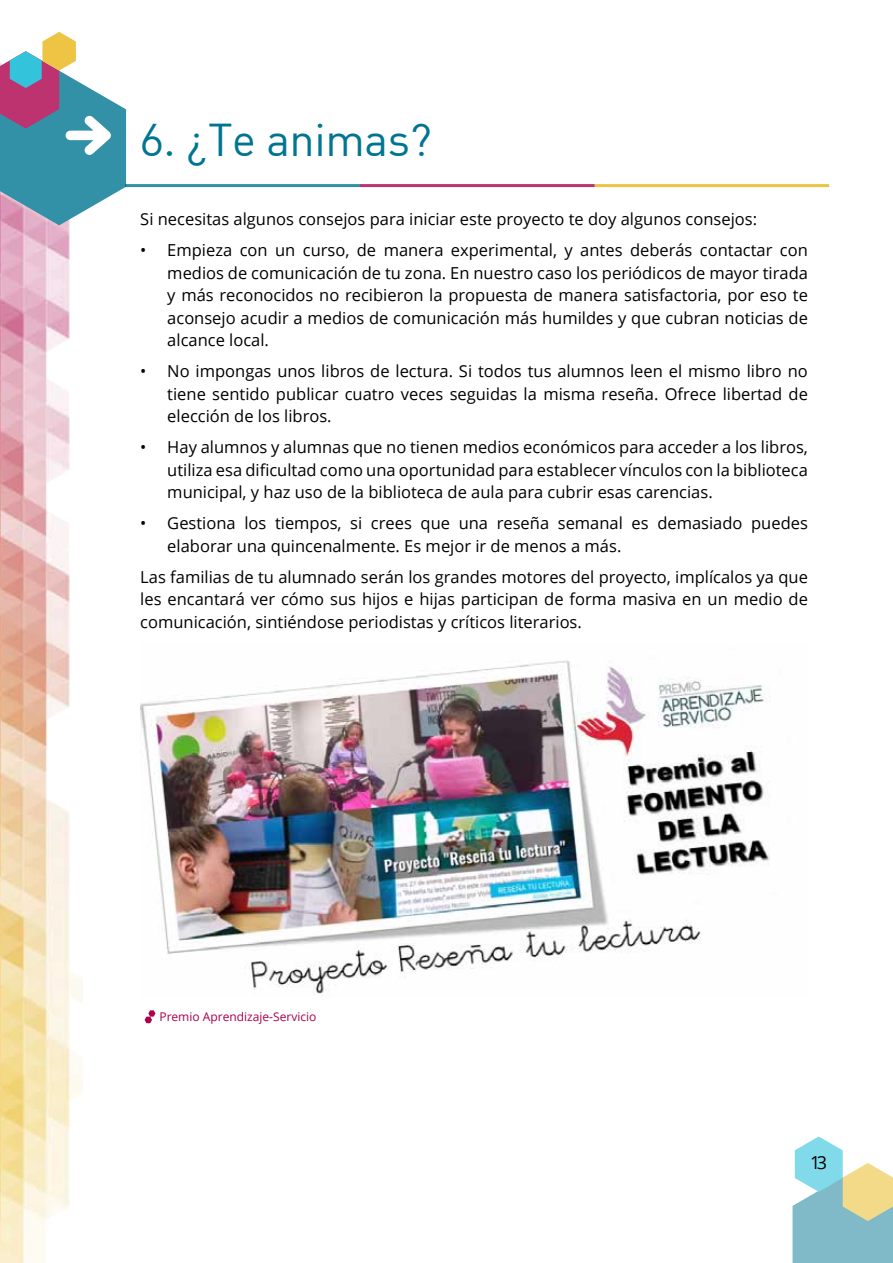
<style>
.page{position:relative;width:893px;height:1263px;background:#fff}
.page>*{position:absolute;margin:0;border:0;box-sizing:border-box;transform-origin:0 0}
.t1{font:45px "DIN Regular Alternate";letter-spacing:-.01em;color:#007591}
.t2{font:18px "Open Sans";color:#000}
.t3{font:16.5px/22.5px "Open Sans";color:#000;text-align:justify}
.t4{font:12px "Open Sans";color:#ab004d}
</style>
<div class="page">
<img style="left:0;top:225px;width:83px;height:1038px">
<hr style="left:125px;top:184px;width:235px;height:3px;background:#03758f">
<hr style="left:360px;top:184px;width:235px;height:3px;background:#ab004d">
<hr style="left:595px;top:184px;width:234px;height:3px;background:#e8b514">
<svg style="left:792px;top:1136px;width:101px;height:127px"></svg>
<svg style="left:0;top:32px;width:126px;height:193px"></svg>
<svg style="left:145px;top:1010px;width:10px;height:13px"></svg>
<img style="left:140px;top:660px;width:630px;height:336px">
<h1 class="t1" style="left:140px;top:111px;width:293px">6. ¿Te animas?</h1>
<p class="t3" style="left:140px;top:208px;width:618px">Si necesitas algunos consejos para iniciar este proyecto te doy algunos consejos:</p>
<p class="t3" style="left:167px;top:239px;width:642px;text-indent:-27px">• Empieza con un curso, de manera experimental, y antes deberás contactar con medios de comunicación de tu zona. En nuestro caso los periódicos de mayor tirada y más reconocidos no recibieron la propuesta de manera satisfactoria, por eso te aconsejo acudir a medios de comunicación más humildes y que cubran noticias de alcance local.</p>
<p class="t3" style="left:167px;top:360px;width:642px;text-indent:-27px">• No impongas unos libros de lectura. Si todos tus alumnos leen el mismo libro no tiene sentido publicar cuatro veces seguidas la misma reseña. Ofrece libertad de elección de los libros.</p>
<p class="t3" style="left:167px;top:436px;width:642px;text-indent:-27px">• Hay alumnos y alumnas que no tienen medios económicos para acceder a los libros, utiliza esa dificultad como una oportunidad para establecer vínculos con la biblioteca municipal, y haz uso de la biblioteca de aula para cubrir esas carencias.</p>
<p class="t3" style="left:167px;top:512px;width:642px;text-indent:-27px">• Gestiona los tiempos, si crees que una reseña semanal es demasiado puedes elaborar una quincenalmente. Es mejor ir de menos a más.</p>
<p class="t3" style="left:140px;top:565px;width:669px">Las familias de tu alumnado serán los grandes motores del proyecto, implícalos ya que les encantará ver cómo sus hijos e hijas participan de forma masiva en un medio de comunicación, sintiéndose periodistas y críticos literarios.</p>
<p class="t4" style="left:159px;top:1009px;width:158px">Premio Aprendizaje-Servicio</p>
<p class="t2" style="left:810px;top:1150px;width:19px">13</p>
</div>
